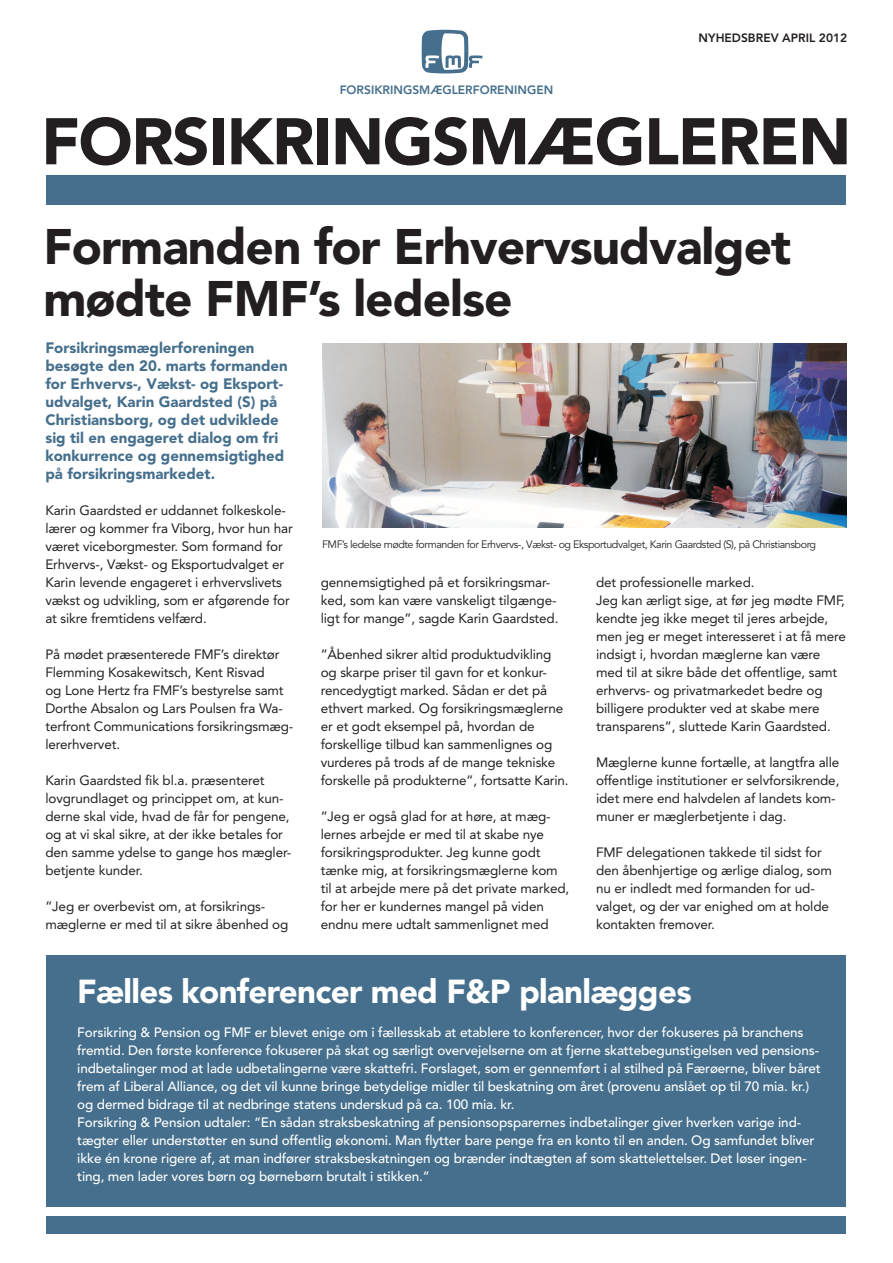
<style>
.page{position:relative;width:893px;height:1263px;background:#fff}
.page>*{position:absolute;margin:0;border:0;box-sizing:border-box;transform-origin:0 0}
.t1{font:900 65.1px "Avenir";letter-spacing:-.02em;color:#231f20}
.t2{font:900 49.5px "Avenir";letter-spacing:-.02em;color:#231f20}
.t3{font:900 33px "Avenir";letter-spacing:-.02em;color:#fff}
.t4{font:900 15px/18px "Avenir";color:#456f8c}
.t5{font:13.5px/18px "Avenir";letter-spacing:-.01em;color:#231f20}
.t6{font:500 13.5px/18px "Avenir";letter-spacing:-.01em;color:#fff}
.t7{font:800 12px "Avenir";color:#456f8c}
.t8{font:800 12px "Avenir";color:#231f20}
.t9{font:10.65px "Avenir";letter-spacing:-.04em;color:#231f20}
</style>
<div class="page">
<svg style="left:422px;top:30px;width:60px;height:43px"></svg>
<div style="left:47px;top:175px;width:799px;height:30px;background:#456f8c"></div>
<div style="left:46px;top:955px;width:799px;height:251px;background:#456f8c"></div>
<div style="left:47px;top:1216px;width:799px;height:17px;background:#456f8c"></div>
<img style="left:322px;top:343px;width:524px;height:184px">
<p class="t7" style="left:340px;top:83px;width:215px">FORSIKRINGSMÆGLERFORENINGEN</p>
<p class="t8" style="left:699px;top:31px;width:150px">NYHEDSBREV APRIL 2012</p>
<p class="t1" style="left:41px;top:102px;width:812px">FORSIKRINGSMÆGLEREN</p>
<p class="t2" style="left:44px;top:217px;width:749px">Formanden for Erhvervsudvalget</p>
<p class="t2" style="left:44px;top:269px;width:470px">mødte FMF’s ledelse</p>
<p class="t4" style="left:45px;top:338px;width:244px">Forsikringsmæglerforeningen besøgte den 20. marts formanden for Erhvervs-, Vækst- og Eksport&shy;udvalget, Karin Gaardsted (S) på<br>Christiansborg, og det udviklede sig til en engageret dialog om fri konkurrence og gennemsigtighed på forsikringsmarkedet.</p>
<p class="t5" style="left:45px;top:501px;width:249px">Karin Gaardsted er uddannet folkeskole&shy;lærer og kommer fra Viborg, hvor hun har været viceborgmester. Som formand for Erhvervs-, Vækst- og Eksportudvalget er Karin levende engageret i erhvervslivets vækst og udvikling, som er afgørende for at sikre fremtidens velfærd.</p>
<p class="t5" style="left:45px;top:645px;width:249px">På mødet præsenterede FMF’s direktør Flemming Kosakewitsch, Kent Risvad<br>og Lone Hertz fra FMF’s bestyrelse samt Dorthe Absalon og Lars Poulsen fra Wa&shy;terfront Communications forsikringsmæg&shy;lererhvervet.</p>
<p class="t5" style="left:45px;top:771px;width:248px">Karin Gaardsted fik bl.a. præsenteret lovgrundlaget og princippet om, at kun&shy;derne skal vide, hvad de får for pengene, og at vi skal sikre, at der ikke betales for den samme ydelse to gange hos mægler&shy;betjente kunder.</p>
<p class="t5" style="left:45px;top:897px;width:244px">”Jeg er overbevist om, at forsikrings&shy;mæglerne er med til at sikre åbenhed og</p>
<p class="t9" style="left:322px;top:538px;width:496px">FMF’s ledelse mødte formanden for Erhvervs-, Vækst- og Eksportudvalget, Karin Gaardsted (S), på Christiansborg</p>
<p class="t5" style="left:321px;top:573px;width:239px">gennemsigtighed på et forsikringsmar&shy;ked, som kan være vanskeligt tilgænge&shy;ligt for mange”, sagde Karin Gaardsted.</p>
<p class="t5" style="left:321px;top:645px;width:249px">”Åbenhed sikrer altid produktudvikling og skarpe priser til gavn for et konkur&shy;rencedygtigt marked. Sådan er det på ethvert marked. Og forsikringsmæglerne er et godt eksempel på, hvordan de forskellige tilbud kan sammenlignes og vurderes på trods af de mange tekniske forskelle på produkterne”, fortsatte Karin.</p>
<p class="t5" style="left:321px;top:807px;width:250px">”Jeg er også glad for at høre, at mæg&shy;lernes arbejde er med til at skabe nye forsikringsprodukter. Jeg kunne godt tænke mig, at forsikringsmæglerne kom til at arbejde mere på det private marked, for her er kundernes mangel på viden endnu mere udtalt sammenlignet med</p>
<p class="t5" style="left:596px;top:573px;width:160px">det professionelle marked.</p>
<p class="t5" style="left:596px;top:591px;width:251px">Jeg kan ærligt sige, at før jeg mødte FMF, kendte jeg ikke meget til jeres arbejde, men jeg er meget interesseret i at få mere indsigt i, hvordan mæglerne kan være med til at sikre både det offentlige, samt erhvervs- og privatmarkedet bedre og billigere produkter ved at skabe mere transparens”, sluttede Karin Gaardsted.</p>
<p class="t5" style="left:596px;top:753px;width:245px">Mæglerne kunne fortælle, at langtfra alle offentlige institutioner er selvforsikrende, idet mere end halvdelen af landets kom&shy;muner er mæglerbetjente i dag.</p>
<p class="t5" style="left:596px;top:843px;width:237px">FMF delegationen takkede til sidst for den åbenhjertige og ærlige dialog, som nu er indledt med formanden for ud&shy;valget, og der var enighed om at holde kontakten fremover.</p>
<p class="t3" style="left:77px;top:971px;width:616px">Fælles konferencer med F&amp;P planlægges</p>
<p class="t6" style="left:77px;top:1023px;width:745px">Forsikring &amp; Pension og FMF er blevet enige om i fællesskab at etablere to konferencer, hvor der fokuseres på branchens fremtid. Den første konference fokuserer på skat og særligt overvejelserne om at fjerne skattebegunstigelsen ved pensions&shy;indbetalinger mod at lade udbetalingerne være skattefri. Forslaget, som er gennemført i al stilhed på Færøerne, bliver båret frem af Liberal Alliance, og det vil kunne bringe betydelige midler til beskatning om året (provenu anslået op til 70 mia. kr.) og dermed bidrage til at nedbringe statens underskud på ca. 100 mia. kr.</p>
<p class="t6" style="left:77px;top:1113px;width:739px">Forsikring &amp; Pension udtaler: “En sådan straksbeskatning af pensionsopsparernes indbetalinger giver hverken varige ind&shy;tægter eller understøtter en sund offentlig økonomi. Man flytter bare penge fra en konto til en anden. Og samfundet bliver ikke én krone rigere af, at man indfører straksbeskatningen og brænder indtægten af som skattelettelser. Det løser ingen&shy;ting, men lader vores børn og børnebørn brutalt i stikken.”</p>
</div>
